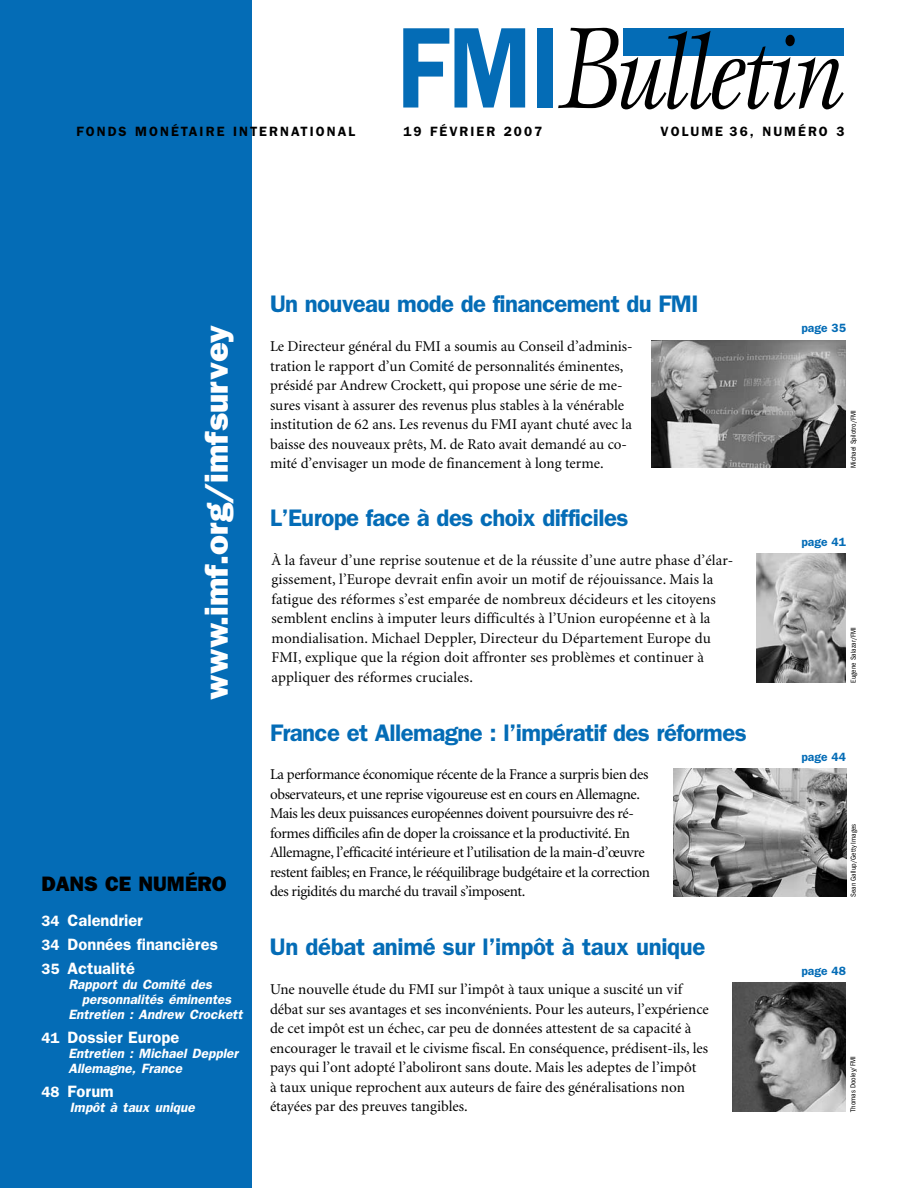
<style>
.page{position:relative;width:918px;height:1188px;background:#fff}
.page>*{position:absolute;margin:0;border:0;box-sizing:border-box;transform-origin:0 0}
.t1{font:italic 105px "Esprit";letter-spacing:-.05em;color:#000;scale:.9 1}
.t2{font:800 33px "Franklin Gothic";color:#fff}
.t3{font:600 24px "Franklin Gothic";letter-spacing:-.025em;color:#046cb6}
.t4{font:800 21px "Franklin Gothic";color:#000}
.t5{font:600 16.5px/24px "Franklin Gothic";color:#fff}
.t6{font:15px/19.5px "Minion";color:#000}
.t7{font:15px/19.5px "Minion";letter-spacing:-.025em;color:#000}
.t8{font:italic 600 13.5px/15px "Franklin Gothic";color:#fff}
.t9{font:600 13.5px "Franklin Gothic";letter-spacing:.15em;color:#000}
.t10{font:600 12px "Franklin Gothic";color:#046cb6}
.t11{font:condensed 7.5px "Franklin Gothic";color:#000}
.s1{font-family:"Franklin Gothic";font-weight:600;font-style:normal;font-size:115.5px;color:#046cb6}
.s2{font-size:119.7px}
.s3{font-size:15px}
</style>
<div class="page">
<div style="left:0;top:0;width:252px;height:1188px;background:#046cb6"></div>
<img style="left:732px;top:982px;width:114px;height:130px">
<img style="left:652px;top:341px;width:194px;height:127px">
<img style="left:756px;top:554px;width:90px;height:128px">
<img style="left:673px;top:769px;width:173px;height:128px">
<div style="left:623px;top:28px;width:220px;height:27px;background:#046cb6"></div>
<h1 class="t1" style="left:398px;top:12px;width:499px"><span class="s1">FMI</span><span class="s2">B</span>ulletin</h1>
<p class="t9" style="left:76px;top:124px;width:280px">FONDS MONÉTAIRE INTERNATIONAL</p>
<p class="t9" style="left:403px;top:124px;width:140px">19 FÉVRIER 2007</p>
<p class="t9" style="left:661px;top:124px;width:185px">VOLUME 36, NUMÉRO 3</p>
<h2 class="t2" style="left:197px;top:700px;width:377px;rotate:-90deg">www.imf.org/imfsurvey</h2>
<h3 class="t4" style="left:41px;top:871px;width:187px">DANS CE NUMÉRO</h3>
<p class="t5" style="left:41px;top:908px;width:178px"><span class="s3">34</span> Calendrier<br><span class="s3">34</span> Données financières<br><span class="s3">35</span> Actualité</p>
<p class="t8" style="left:68px;top:976px;width:145px">Rapport du Comité des</p>
<p class="t8" style="left:82px;top:991px;width:151px">personnalités éminentes</p>
<p class="t8" style="left:68px;top:1006px;width:176px">Entretien : Andrew Crockett</p>
<p class="t5" style="left:41px;top:1025px;width:139px"><span class="s3">41</span> Dossier Europe</p>
<p class="t8" style="left:68px;top:1045px;width:171px">Entretien : Michael Deppler<br>Allemagne, France</p>
<p class="t5" style="left:41px;top:1079px;width:74px"><span class="s3">48</span> Forum</p>
<p class="t8" style="left:70px;top:1099px;width:126px">Impôt à taux unique</p>
<h3 class="t3" style="left:270px;top:290px;width:430px">Un nouveau mode de financement du FMI</h3>
<p class="t6" style="left:270px;top:337px;width:364px">Le Directeur général du FMI a soumis au Conseil d’adminis&shy;tration le rapport d’un Comité de personnalités éminentes, présidé par Andrew Crockett, qui propose une série de me&shy;sures visant à assurer des revenus plus stables à la vénérable institution de 62 ans. Les revenus du FMI ayant chuté avec la baisse des nouveaux prêts, M. de Rato avait demandé au co&shy;mité d’envisager un mode de financement à long terme.</p>
<h3 class="t3" style="left:270px;top:503px;width:360px">L’Europe face à des choix difficiles</h3>
<p class="t6" style="left:272px;top:551px;width:463px">À la faveur d’une reprise soutenue et de la réussite d’une autre phase d’élar&shy;gissement, l’Europe devrait enfin avoir un motif de réjouissance. Mais la fatigue des réformes s’est emparée de nombreux décideurs et les citoyens semblent enclins à imputer leurs difficultés à l’Union européenne et à la mondialisation. Michael Deppler, Directeur du Département Europe du FMI, explique que la région doit affronter ses problèmes et continuer à appliquer des réformes cruciales.</p>
<h3 class="t3" style="left:270px;top:719px;width:478px">France et Allemagne : l’impératif des réformes</h3>
<p class="t7" style="left:270px;top:765px;width:381px">La performance économique récente de la France a surpris bien des observateurs, et une reprise vigoureuse est en cours en Allemagne.<br>Mais les deux puissances européennes doivent poursuivre des ré&shy;formes difficiles afin de doper la croissance et la productivité. En Allemagne, l’efficacité intérieure et l’utilisation de la main-d’œuvre restent faibles; en France, le rééquilibrage budgétaire et la correction des rigidités du marché du travail s’imposent.</p>
<h3 class="t3" style="left:270px;top:932px;width:437px">Un débat animé sur l’impôt à taux unique</h3>
<p class="t6" style="left:270px;top:980px;width:440px">Une nouvelle étude du FMI sur l’impôt à taux unique a suscité un vif débat sur ses avantages et ses inconvénients. Pour les auteurs, l’expérience de cet impôt est un échec, car peu de données attestent de sa capacité à encourager le travail et le civisme fiscal. En conséquence, prédisent-ils, les pays qui l’ont adopté l’aboliront sans doute. Mais les adeptes de l’impôt<br>à taux unique reprochent aux auteurs de faire des généralisations non étayées par des preuves tangibles.</p>
<p class="t10" style="left:801px;top:320px;width:46px">page 35</p>
<p class="t11" style="left:849px;top:468px;width:59px;rotate:-90deg">Michael Spilotro/FMI</p>
<p class="t10" style="left:801px;top:535px;width:46px">page 41</p>
<p class="t11" style="left:849px;top:682px;width:57px;rotate:-90deg">Eugene Salazar/FMI</p>
<p class="t10" style="left:801px;top:749px;width:46px">page 44</p>
<p class="t11" style="left:849px;top:897px;width:75px;rotate:-90deg">Sean Gallup/Getty Images</p>
<p class="t10" style="left:801px;top:964px;width:46px">page 48</p>
<p class="t11" style="left:849px;top:1112px;width:57px;rotate:-90deg">Thomas Dooley/FMI</p>
</div>
